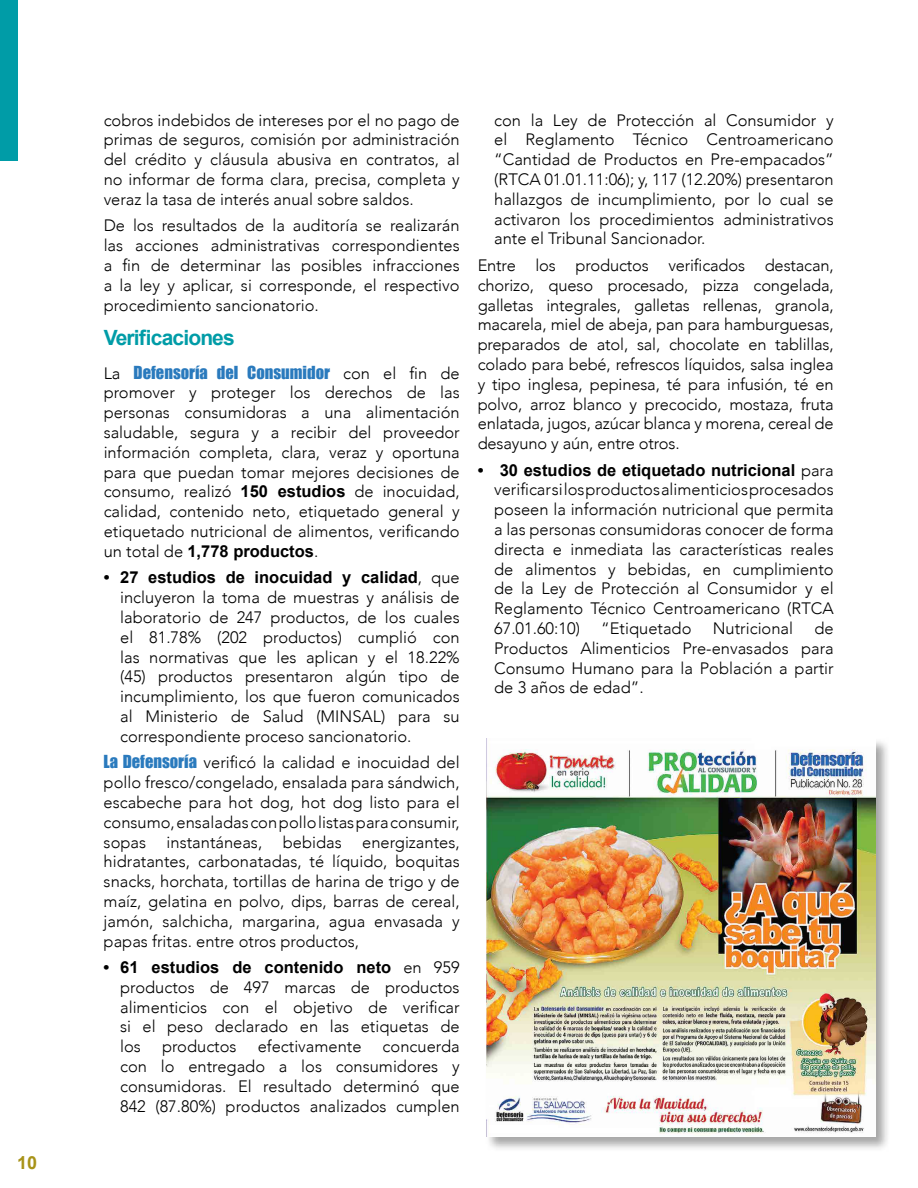
<style>
.page{position:relative;width:918px;height:1188px;background:#fff}
.page>*{position:absolute;margin:0;border:0;box-sizing:border-box;transform-origin:0 0}
.t1{font:700 21px "Arial";letter-spacing:-.04em;color:#009ca7}
.t2{font:700 18px "Arial";color:#a89319}
.t3{font:300 16.5px/19.8px "Avenir";color:#000;text-align:justify}
.t4{font:700 16.5px "Arial";color:#000}
.t5{font:16.5px "Impact";color:#2a7abd}
.s1{font-family:"Avenir";font-weight:300;color:#000}
.s2{font-family:"Arial";font-weight:700}
.s3{font-family:"Avenir";font-weight:300}
.s4{font-family:"Impact";font-weight:400;color:#2a7abd}
</style>
<div class="page">
<div style="left:0;top:0;width:17px;height:161px;background:#009ca7"></div>
<div style="left:485px;top:738px;width:406px;height:414px;background:#000;opacity:.35"></div>
<img style="left:486px;top:739px;width:390px;height:398px">
<p class="t2" style="left:17px;top:1151px;width:22px">10</p>
<p class="t3" style="left:104px;top:110px;width:358px">cobros indebidos de intereses por el no pago de primas de seguros, comisión por administración del crédito y cláusula abusiva en contratos, al no informar de forma clara, precisa, completa y veraz la tasa de interés anual sobre saldos.</p>
<p class="t3" style="left:104px;top:216px;width:358px">De los resultados de la auditoría se realizarán las acciones administrativas correspondientes a fin de determinar las posibles infracciones a la ley y aplicar, si corresponde, el respectivo procedimiento sancionatorio.</p>
<p class="t1" style="left:104px;top:324px;width:133px">Verificaciones</p>
<p class="t5" style="left:104px;top:359px;width:358px"><span class="s1">La</span> Defensoría del Consumidor <span class="s1">con el fin de</span></p>
<p class="t3" style="left:104px;top:383px;width:358px">promover y proteger los derechos de las personas consumidoras a una alimentación saludable, segura y a recibir del proveedor información completa, clara, veraz y oportuna para que puedan tomar mejores decisiones de consumo, realizó <span class="s2">150 estudios</span> de inocuidad, calidad, contenido neto, etiquetado general y etiquetado nutricional de alimentos, verificando</p>
<p class="t4" style="left:104px;top:540px;width:216px"><span class="s3">un total de</span> 1,778 productos<span class="s3">.</span></p>
<p class="t4" style="left:104px;top:567px;width:358px">• 27 estudios de inocuidad y calidad<span class="s3">, que</span></p>
<p class="t3" style="left:120px;top:588px;width:341px">incluyeron la toma de muestras y análisis de laboratorio de 247 productos, de los cuales el 81.78% (202 productos) cumplió con las normativas que les aplican y el 18.22% (45) productos presentaron algún tipo de incumplimiento, los que fueron comunicados al Ministerio de Salud (MINSAL) para su correspondiente proceso sancionatorio.</p>
<p class="t3" style="left:104px;top:753px;width:358px"><span class="s4">La Defensoría</span> verificó la calidad e inocuidad del pollo fresco/congelado, ensalada para sándwich, escabeche para hot dog, hot dog listo para el consumo, ensaladas con pollo listas para consumir, sopas instantáneas, bebidas energizantes, hidratantes, carbonatadas, té líquido, boquitas snacks, horchata, tortillas de harina de trigo y de maíz, gelatina en polvo, dips, barras de cereal, jamón, salchicha, margarina, agua envasada y papas fritas. entre otros productos,</p>
<p class="t4" style="left:104px;top:956px;width:358px">• 61 estudios de contenido neto <span class="s3">en 959</span></p>
<p class="t3" style="left:120px;top:977px;width:341px">productos de 497 marcas de productos alimenticios con el objetivo de verificar si el peso declarado en las etiquetas de los</p>
<p class="t3" style="left:162px;top:1037px;width:76px">productos</p>
<p class="t3" style="left:258px;top:1037px;width:105px">efectivamente</p>
<p class="t3" style="left:120px;top:1037px;width:341px;text-indent:263px">concuerda con lo entregado a los consumidores y consumidoras. El resultado determinó que 842 (87.80%) productos analizados cumplen</p>
<p class="t3" style="left:494px;top:110px;width:341px">con la Ley de Protección al Consumidor y el Reglamento Técnico Centroamericano “Cantidad de Productos en Pre-empacados” (RTCA 01.01.11:06); y, 117 (12.20%) presentaron hallazgos de incumplimiento, por lo cual se activaron los procedimientos administrativos ante el Tribunal Sancionador.</p>
<p class="t3" style="left:478px;top:255px;width:358px">Entre los productos verificados destacan, chorizo, queso procesado, pizza congelada, galletas integrales, galletas rellenas, granola, macarela, miel de abeja, pan para hamburguesas, preparados de atol, sal, chocolate en tablillas, colado para bebé, refrescos líquidos, salsa inglea y tipo inglesa, pepinesa, té para infusión, té en polvo, arroz blanco y precocido, mostaza, fruta enlatada, jugos, azúcar blanca y morena, cereal de desayuno y aún, entre otros.</p>
<p class="t4" style="left:478px;top:459px;width:358px">• 30 estudios de etiquetado nutricional <span class="s3">para</span></p>
<p class="t3" style="left:494px;top:480px;width:341px">verificar si los productos alimenticios procesados poseen la información nutricional que permita a las personas consumidoras conocer de forma directa e inmediata las características reales de alimentos y bebidas, en cumplimiento de la Ley de Protección al Consumidor y el Reglamento Técnico Centroamericano (RTCA 67.01.60:10)</p>
<p class="t3" style="left:494px;top:619px;width:341px;text-indent:320px">de Productos Alimenticios Pre-envasados para Consumo Humano para la Población a partir de 3 años de edad”.</p>
<p class="t3" style="left:601px;top:619px;width:92px">“Etiquetado</p>
<p class="t3" style="left:713px;top:619px;width:82px">Nutricional</p>
</div>
